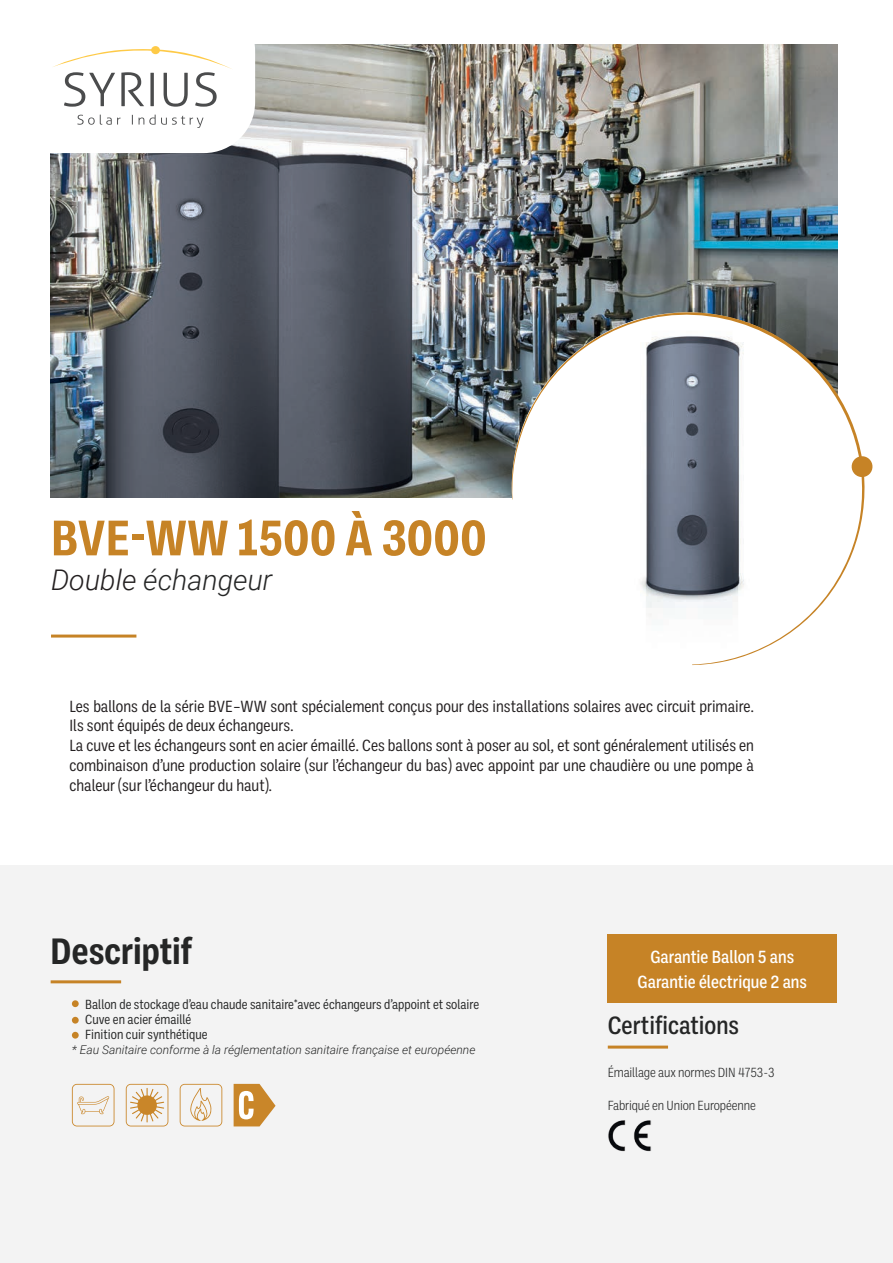
<style>
.page{position:relative;width:893px;height:1263px;background:#fff}
.page>*{position:absolute;margin:0;border:0;box-sizing:border-box;transform-origin:0 0}
.t1{font:700 51px "Ballinger Condensed";color:#c68326}
.t2{font:700 37.5px "Ballinger Condensed";color:#252626}
.t3{font:italic 300 28.5px "Roboto";color:#252626}
.t4{font:500 25.5px "Ballinger Condensed";color:#252626}
.t5{font:500 18px/25.5px "Ballinger Condensed";color:#fff;text-align:center}
.t6{font:16.5px/19.8px "Ballinger Condensed";color:#231f20}
.t7{font:13.5px/15px "Ballinger Condensed";color:#252626}
.t8{font:300 13.5px "Ballinger Condensed";letter-spacing:-.01em;color:#252626}
.t9{font:italic 300 12px "Roboto";color:#252626}
.s1{color:#231f20}
</style>
<div class="page">
<div style="left:0;top:865px;width:893px;height:398px;background:#f3f3f3"></div>
<img style="left:51px;top:44px;width:786px;height:453px">
<svg style="left:509px;top:275px;width:356px;height:390px"></svg>
<svg style="left:851px;top:455px;width:22px;height:23px"></svg>
<svg style="left:51px;top:44px;width:204px;height:109px"></svg>
<hr style="left:51px;top:634px;width:85px;height:3px;background:#c68326">
<div style="left:607px;top:934px;width:230px;height:69px;background:#c68326"></div>
<hr style="left:51px;top:980px;width:70px;height:3px;background:#c68326">
<div style="left:72px;top:1000px;width:7px;height:7px;background:#c68326;border-radius:50%"></div>
<div style="left:72px;top:1017px;width:7px;height:6px;background:#c68326;border-radius:50%"></div>
<div style="left:72px;top:1032px;width:7px;height:6px;background:#c68326;border-radius:50%"></div>
<hr style="left:608px;top:1045px;width:60px;height:3px;background:#c68326">
<img style="left:608px;top:1120px;width:43px;height:32px">
<svg style="left:72px;top:1084px;width:42px;height:42px"></svg>
<svg style="left:126px;top:1084px;width:42px;height:42px"></svg>
<svg style="left:180px;top:1084px;width:42px;height:42px"></svg>
<svg style="left:234px;top:1084px;width:42px;height:42px"></svg>
<h1 class="t1" style="left:51px;top:511px;width:437px">BVE-WW 1500 À 3000</h1>
<h3 class="t3" style="left:51px;top:568px;width:223px"><span class="s1">Double</span> échangeur</h3>
<p class="t6" style="left:69px;top:697px;width:686px">Les ballons de la série BVE–WW sont spécialement conçus pour des installations solaires avec circuit primaire.<br>Ils sont équipés de deux échangeurs.<br>La cuve et les échangeurs sont en acier émaillé. Ces ballons sont à poser au sol, et sont généralement utilisés en combinaison d’une production solaire (sur l’échangeur du bas) avec appoint par une chaudière ou une pompe à chaleur (sur l’échangeur du haut).</p>
<h2 class="t2" style="left:51px;top:931px;width:143px">Descriptif</h2>
<p class="t7" style="left:85px;top:997px;width:396px">Ballon de stockage d’eau chaude sanitaire*avec échangeurs d’appoint et solaire<br>Cuve en acier émaillé<br>Finition cuir synthétique</p>
<p class="t9" style="left:72px;top:1044px;width:405px">* Eau Sanitaire conforme à la réglementation sanitaire française et européenne</p>
<p class="t5" style="left:638px;top:945px;width:171px">Garantie Ballon 5 ans<br>Garantie électrique 2 ans</p>
<h3 class="t4" style="left:608px;top:1015px;width:133px">Certifications</h3>
<p class="t8" style="left:608px;top:1065px;width:168px">Émaillage aux normes DIN 4753-3</p>
<p class="t8" style="left:608px;top:1098px;width:150px">Fabriqué en Union Européenne</p>
</div>
